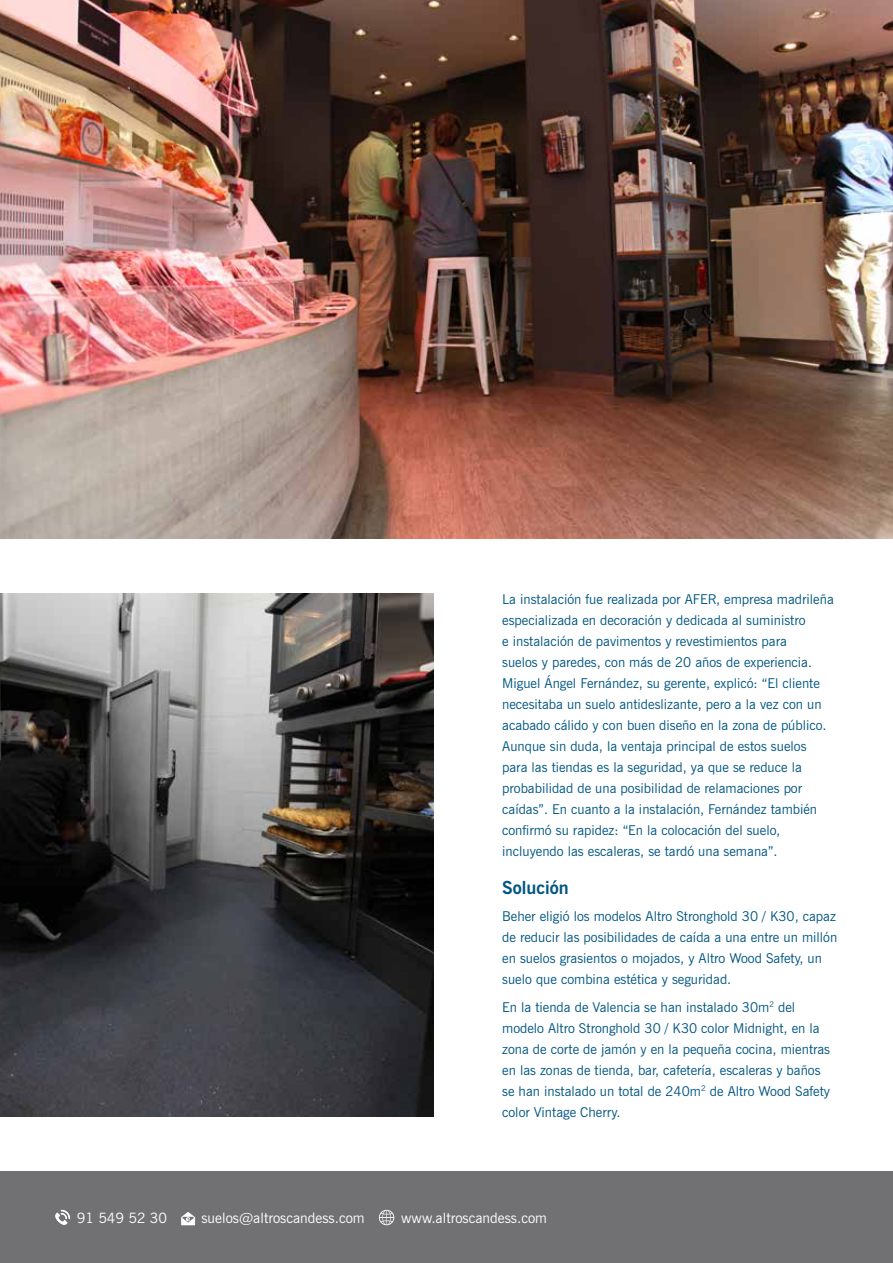
<style>
.page{position:relative;width:893px;height:1263px;background:#fff}
.page>*{position:absolute;margin:0;border:0;box-sizing:border-box;transform-origin:0 0}
.t1{font:700 18px "News Gothic BT";color:#005581}
.t2{font:14.25px "News Gothic BT";color:#fff}
.t3{font:13.5px/21px "News Gothic BT";color:#005581}
</style>
<div class="page">
<div style="left:0;top:1171px;width:893px;height:92px;background:#717073"></div>
<svg style="left:181px;top:1212px;width:14px;height:13px"></svg>
<svg style="left:55px;top:1210px;width:15px;height:15px"></svg>
<svg style="left:379px;top:1210px;width:15px;height:15px"></svg>
<img style="left:0;top:0;width:893px;height:538px">
<img style="left:0;top:593px;width:434px;height:523px">
<p class="t3" style="left:502px;top:588px;width:333px">La instalación fue realizada por AFER, empresa madrileña especializada en decoración y dedicada al suministro<br>e instalación de pavimentos y revestimientos para<br>suelos y paredes, con más de 20 años de experiencia.<br>Miguel Ángel Fernández, su gerente, explicó: “El cliente necesitaba un suelo antideslizante, pero a la vez con un acabado cálido y con buen diseño en la zona de público.<br>Aunque sin duda, la ventaja principal de estos suelos para las tiendas es la seguridad, ya que se reduce la probabilidad de una posibilidad de relamaciones por caídas”. En cuanto a la instalación, Fernández también confirmó su rapidez: “En la colocación del suelo, incluyendo las escaleras, se tardó una semana”.</p>
<h1 class="t1" style="left:502px;top:876px;width:68px">Solución</h1>
<p class="t3" style="left:502px;top:906px;width:337px">Beher eligió los modelos Altro Stronghold 30 / K30, capaz de reducir las posibilidades de caída a una entre un millón en suelos grasientos o mojados, y Altro Wood Safety, un suelo que combina estética y seguridad.</p>
<p class="t3" style="left:502px;top:996px;width:329px">En la tienda de Valencia se han instalado 30m<sup>2</sup> del modelo Altro Stronghold 30 / K30 color Midnight, en la zona de corte de jamón y en la pequeña cocina, mientras en las zonas de tienda, bar, cafetería, escaleras y baños se han instalado un total de 240m<sup>2</sup> de Altro Wood Safety color Vintage Cherry.</p>
<p class="t2" style="left:77px;top:1209px;width:92px">91 549 52 30</p>
<p class="t2" style="left:201px;top:1209px;width:165px">suelos@altroscandess.com</p>
<p class="t2" style="left:401px;top:1209px;width:147px">www.altroscandess.com</p>
</div>
